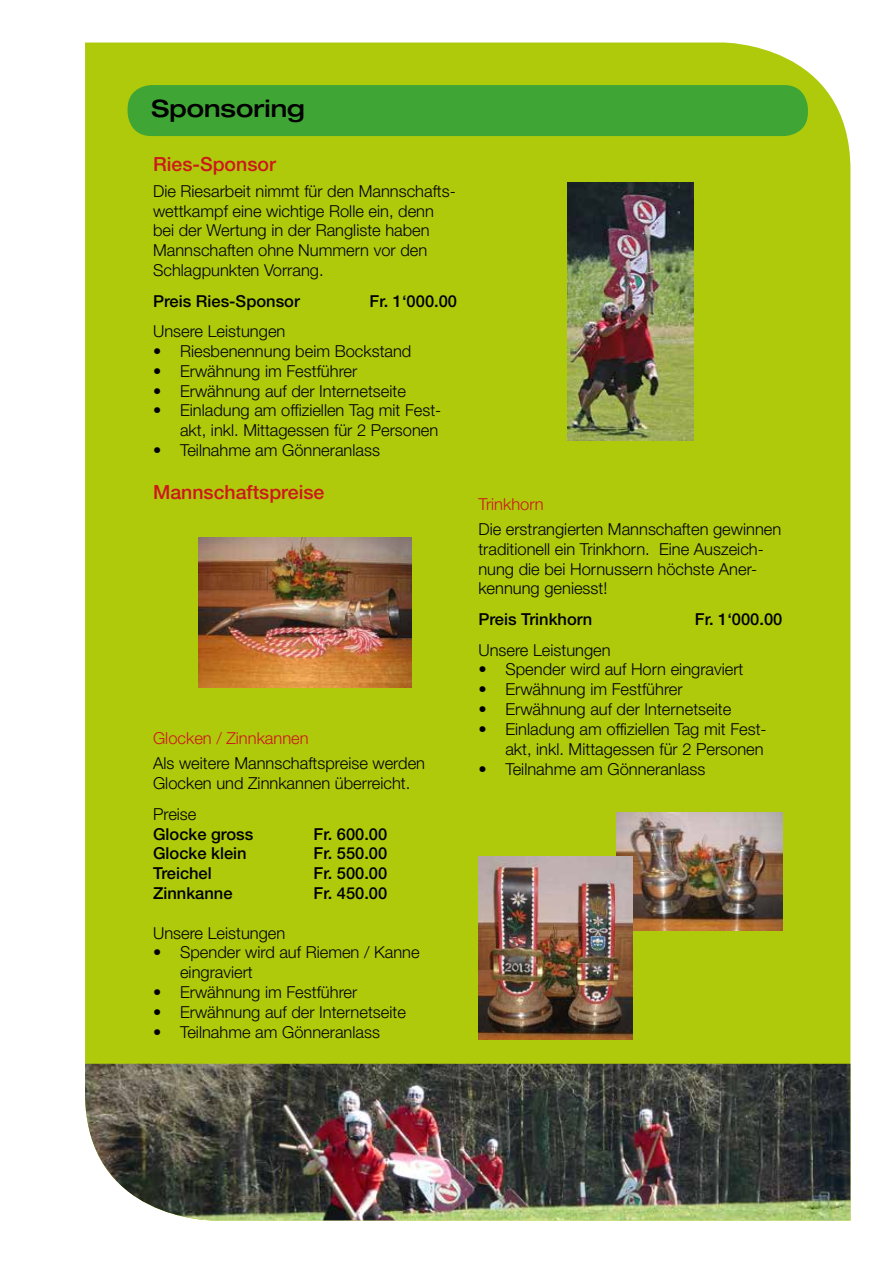
<style>
.page{position:relative;width:893px;height:1263px;background:#fff}
.page>*{position:absolute;margin:0;border:0;box-sizing:border-box;transform-origin:0 0}
.t1{font:500 expanded 24px "Helvetica Neue LT Std";color:#000}
.t2{font:500 19.5px "Helvetica Neue LT Std";color:#cd171a}
.t3{font:300 16.5px/19.8px "Helvetica Neue LT Std";color:#000}
.t4{font:500 16.5px "Helvetica Neue LT Std";color:#000}
.t5{font:300 16.5px "Helvetica Neue LT Std";color:#cd171a}
</style>
<div class="page">
<div style="left:85px;top:43px;width:765px;height:1021px;background:#afca0b"></div>
<div style="left:128px;top:85px;width:680px;height:51px;background:#3fa535;border-radius:24px"></div>
<img style="left:85px;top:1064px;width:765px;height:156px">
<img style="left:199px;top:537px;width:212px;height:150px">
<img style="left:617px;top:812px;width:165px;height:118px">
<img style="left:478px;top:856px;width:155px;height:183px">
<img style="left:568px;top:183px;width:125px;height:258px">
<h1 class="t1" style="left:152px;top:94px;width:155px">Sponsoring</h1>
<p class="t2" style="left:153px;top:153px;width:124px">Ries-Sponsor</p>
<p class="t3" style="left:153px;top:181px;width:304px">Die Riesarbeit nimmt für den Mannschafts&shy;wettkampf eine wichtige Rolle ein, denn bei der Wertung in der Rangliste haben Mannschaften ohne Nummern vor den Schlagpunkten Vorrang.</p>
<p class="t4" style="left:153px;top:291px;width:148px">Preis Ries-Sponsor</p>
<p class="t4" style="left:370px;top:291px;width:89px">Fr. 1‘000.00</p>
<p class="t3" style="left:153px;top:321px;width:134px">Unsere Leistungen</p>
<p class="t3" style="left:153px;top:341px;width:260px">• Riesbenennung beim Bockstand</p>
<p class="t3" style="left:153px;top:361px;width:206px">• Erwähnung im Festführer</p>
<p class="t3" style="left:153px;top:380px;width:254px">• Erwähnung auf der Internetseite</p>
<p class="t3" style="left:153px;top:400px;width:290px;text-align:right">• Einladung am offiziellen Tag mit Fest&shy;akt, inkl. Mittagessen für 2 Personen</p>
<p class="t3" style="left:153px;top:440px;width:228px">• Teilnahme am Gönneranlass</p>
<p class="t2" style="left:153px;top:481px;width:173px">Mannschaftspreise</p>
<p class="t5" style="left:153px;top:728px;width:157px">Glocken / Zinnkannen</p>
<p class="t3" style="left:153px;top:753px;width:274px">Als weitere Mannschaftspreise werden<br>Glocken und Zinnkannen überreicht.</p>
<p class="t3" style="left:153px;top:804px;width:45px">Preise</p>
<p class="t4" style="left:153px;top:824px;width:102px">Glocke gross</p>
<p class="t4" style="left:314px;top:824px;width:75px">Fr. 600.00</p>
<p class="t4" style="left:153px;top:844px;width:95px">Glocke klein</p>
<p class="t4" style="left:314px;top:844px;width:75px">Fr. 550.00</p>
<p class="t4" style="left:153px;top:863px;width:60px">Treichel</p>
<p class="t4" style="left:314px;top:863px;width:75px">Fr. 500.00</p>
<p class="t4" style="left:153px;top:883px;width:81px">Zinnkanne</p>
<p class="t4" style="left:314px;top:883px;width:75px">Fr. 450.00</p>
<p class="t3" style="left:153px;top:922px;width:134px">Unsere Leistungen</p>
<p class="t3" style="left:180px;top:942px;width:241px;text-indent:-27px">• Spender wird auf Riemen / Kanne eingraviert</p>
<p class="t3" style="left:153px;top:982px;width:206px">• Erwähnung im Festführer</p>
<p class="t3" style="left:153px;top:1002px;width:254px">• Erwähnung auf der Internetseite</p>
<p class="t3" style="left:153px;top:1021px;width:228px">• Teilnahme am Gönneranlass</p>
<p class="t5" style="left:478px;top:494px;width:67px">Trinkhorn</p>
<p class="t3" style="left:478px;top:519px;width:304px">Die erstrangierten Mannschaften gewinnen traditionell ein Trinkhorn. Eine Auszeich&shy;nung die bei Hornussern höchste Aner&shy;kennung geniesst!</p>
<p class="t4" style="left:478px;top:609px;width:116px">Preis Trinkhorn</p>
<p class="t4" style="left:695px;top:609px;width:89px">Fr. 1‘000.00</p>
<p class="t3" style="left:478px;top:639px;width:134px">Unsere Leistungen</p>
<p class="t3" style="left:478px;top:659px;width:267px">• Spender wird auf Horn eingraviert</p>
<p class="t3" style="left:478px;top:679px;width:206px">• Erwähnung im Festführer</p>
<p class="t3" style="left:478px;top:699px;width:254px">• Erwähnung auf der Internetseite</p>
<p class="t3" style="left:478px;top:719px;width:290px;text-align:right">• Einladung am offiziellen Tag mit Fest&shy;akt, inkl. Mittagessen für 2 Personen</p>
<p class="t3" style="left:478px;top:758px;width:228px">• Teilnahme am Gönneranlass</p>
</div>
